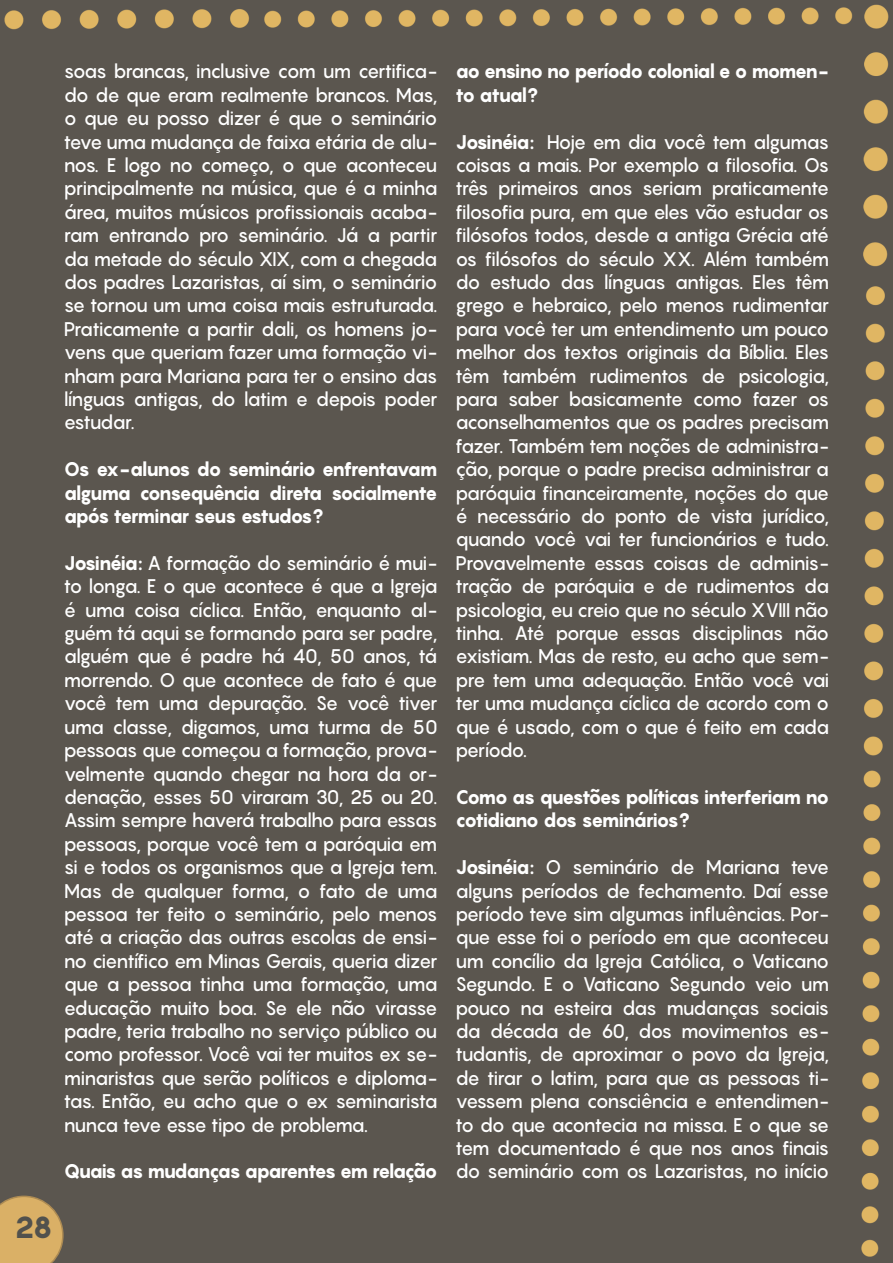
<style>
.page{position:relative;width:893px;height:1263px;background:#5b564f}
.page>*{position:absolute;margin:0;border:0;box-sizing:border-box;transform-origin:0 0}
.t1{font:800 30px "Pangram";color:#51514d}
.t2{font:500 19.5px/23.4px "Pangram";letter-spacing:-.07em;color:#fff;text-align:justify;scale:.95 1}
.t3{font:800 19.5px/23.4px "Pangram";letter-spacing:-.09em;color:#fff;scale:.95 1}
.s1{font-weight:800}
</style>
<div class="page">
<svg style="left:0;top:1195px;width:64px;height:68px;background:#c7a262"></svg>
<p class="t1" style="left:15px;top:1207px;width:39px">28</p>
<p class="t2" style="left:64px;top:59px;width:395px">soas brancas, inclusive com um certifica&shy;do de que eram realmente brancos. Mas, o que eu posso dizer é que o seminário teve uma mudança de faixa etária de alu&shy;nos. E logo no começo, o que aconteceu principalmente na música, que é a minha área, muitos músicos profissionais acaba&shy;ram entrando pro seminário. Já a partir da metade do século XIX, com a chegada dos padres Lazaristas, aí sim, o seminário se tornou um uma coisa mais estruturada.<br>Praticamente a partir dali, os homens jo&shy;vens que queriam fazer uma formação vi&shy;nham para Mariana para ter o ensino das línguas antigas, do latim e depois poder estudar.</p>
<p class="t3" style="left:64px;top:457px;width:395px;text-align:justify">Os ex-alunos do seminário enfrentavam alguma consequência direta socialmente após terminar seus estudos?</p>
<p class="t2" style="left:64px;top:551px;width:395px"><span class="s1">Josinéia:</span> A formação do seminário é mui&shy;to longa. E o que acontece é que a Igreja é uma coisa cíclica. Então, enquanto al&shy;guém tá aqui se formando para ser padre, alguém que é padre há 40, 50 anos, tá morrendo. O que acontece de fato é que você tem uma depuração. Se você tiver uma classe, digamos, uma turma de 50 pessoas que começou a formação, prova&shy;velmente quando chegar na hora da or&shy;denação, esses 50 viraram 30, 25 ou 20.<br>Assim sempre haverá trabalho para essas pessoas, porque você tem a paróquia em si e todos os organismos que a Igreja tem.<br>Mas de qualquer forma, o fato de uma pessoa ter feito o seminário, pelo menos até a criação das outras escolas de ensi&shy;no científico em Minas Gerais, queria dizer que a pessoa tinha uma formação, uma educação muito boa. Se ele não virasse padre, teria trabalho no serviço público ou como professor. Você vai ter muitos ex se&shy;minaristas que serão políticos e diploma&shy;tas. Então, eu acho que o ex seminarista nunca teve esse tipo de problema.</p>
<p class="t3" style="left:64px;top:1159px;width:395px">Quais as mudanças aparentes em relação</p>
<p class="t3" style="left:455px;top:60px;width:395px">ao ensino no período colonial e o momen&shy;to atual?</p>
<p class="t2" style="left:455px;top:130px;width:395px"><span class="s1">Josinéia:</span> Hoje em dia você tem algumas coisas a mais. Por exemplo a filosofia. Os três primeiros anos seriam praticamente filosofia pura, em que eles vão estudar os filósofos todos, desde a antiga Grécia até os filósofos do século XX. Além também do estudo das línguas antigas. Eles têm grego e hebraico, pelo menos rudimentar para você ter um entendimento um pouco melhor dos textos originais da Bíblia. Eles têm também rudimentos de psicologia, para saber basicamente como fazer os aconselhamentos que os padres precisam fazer. Também tem noções de administra&shy;ção, porque o padre precisa administrar a paróquia financeiramente, noções do que é necessário do ponto de vista jurídico, quando você vai ter funcionários e tudo.<br>Provavelmente essas coisas de adminis&shy;tração de paróquia e de rudimentos da psicologia, eu creio que no século XVIII não tinha. Até porque essas disciplinas não existiam. Mas de resto, eu acho que sem&shy;pre tem uma adequação. Então você vai ter uma mudança cíclica de acordo com o que é usado, com o que é feito em cada período.</p>
<p class="t3" style="left:455px;top:785px;width:395px">Como as questões políticas interferiam no cotidiano dos seminários?</p>
<p class="t2" style="left:455px;top:855px;width:395px"><span class="s1">Josinéia:</span> O seminário de Mariana teve alguns períodos de fechamento. Daí esse período teve sim algumas influências. Por&shy;que esse foi o período em que aconteceu um concílio da Igreja Católica, o Vaticano Segundo. E o Vaticano Segundo veio um pouco na esteira das mudanças sociais da década de 60, dos movimentos es&shy;tudantis, de aproximar o povo da Igreja, de tirar o latim, para que as pessoas ti&shy;vessem plena consciência e entendimen&shy;to do que acontecia na missa. E o que se tem documentado é que nos anos finais do seminário com os Lazaristas, no início</p>
</div>
